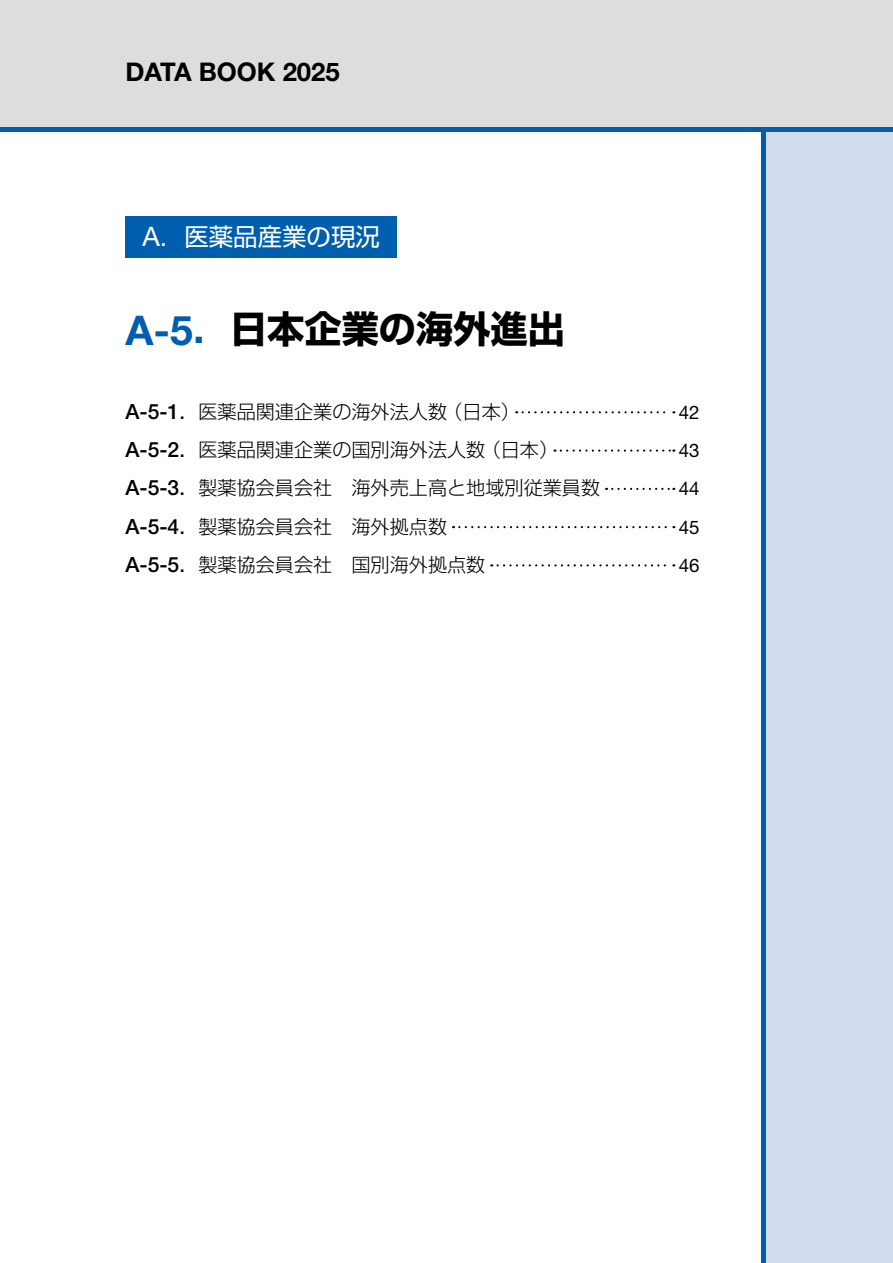
<style>
.page{position:relative;width:893px;height:1263px;background:#fff}
.page>*{position:absolute;margin:0;border:0;box-sizing:border-box;transform-origin:0 0}
.t1{font:700 37.2px "Shin Go Pr 6";color:#000}
.t2{font:700 25.65px "Helvetica Neue LT Std";color:#000}
.t3{font:24.45px "Shin Go Pr 6";color:#fff}
.t4{font:300 19.2px "Shin Go Pr 6";color:#000}
.t5{font:18.75px "Helvetica Neue LT Std";color:#000}
.s1{font-family:"Helvetica Neue LT Std";font-size:26.85px}
.s2{font-family:"Helvetica Neue LT Std";font-size:40.95px;color:#005eae}
.s3{color:#005eae}
.s4{font-family:"Helvetica Neue LT Std";font-weight:500;font-size:21px}
.s5{font-weight:500}
</style>
<div class="page">
<div style="left:0;top:0;width:893px;height:129px;background:#dcdddd"></div>
<div style="left:761px;top:131px;width:132px;height:1132px;background:#d3dbef"></div>
<svg style="left:523px;top:411px;width:151px;height:2px"></svg>
<svg style="left:561px;top:449px;width:113px;height:3px"></svg>
<svg style="left:606px;top:488px;width:68px;height:2px"></svg>
<svg style="left:453px;top:526px;width:221px;height:2px"></svg>
<svg style="left:498px;top:564px;width:176px;height:2px"></svg>
<div style="left:125px;top:216px;width:272px;height:41px;background:#005eae"></div>
<hr style="left:761px;top:129px;width:4px;height:1134px;background:#005eae">
<hr style="left:0;top:128px;width:893px;height:4px;background:#005eae">
<h2 class="t2" style="left:125px;top:56px;width:216px">DATA BOOK 2025</h2>
<p class="t3" style="left:142px;top:216px;width:239px"><span class="s1">A</span>．医薬品産業の現況</p>
<h1 class="t1" style="left:125px;top:300px;width:441px"><span class="s2">A-5</span><span class="s3">．</span>日本企業の海外進出</h1>
<p class="t4" style="left:125px;top:396px;width:396px"><span class="s4">A-5-1</span><span class="s5">．</span>医薬品関連企業の海外法人数（日本）</p>
<p class="t5" style="left:679px;top:401px;width:22px">42</p>
<p class="t4" style="left:125px;top:434px;width:434px"><span class="s4">A-5-2</span><span class="s5">．</span>医薬品関連企業の国別海外法人数（日本）</p>
<p class="t5" style="left:679px;top:439px;width:22px">43</p>
<p class="t4" style="left:125px;top:472px;width:476px"><span class="s4">A-5-3</span><span class="s5">．</span>製薬協会員会社　海外売上高と地域別従業員数</p>
<p class="t5" style="left:679px;top:477px;width:22px">44</p>
<p class="t4" style="left:125px;top:510px;width:323px"><span class="s4">A-5-4</span><span class="s5">．</span>製薬協会員会社　海外拠点数</p>
<p class="t5" style="left:679px;top:516px;width:22px">45</p>
<p class="t4" style="left:125px;top:549px;width:361px"><span class="s4">A-5-5</span><span class="s5">．</span>製薬協会員会社　国別海外拠点数</p>
<p class="t5" style="left:679px;top:554px;width:22px">46</p>
</div>
